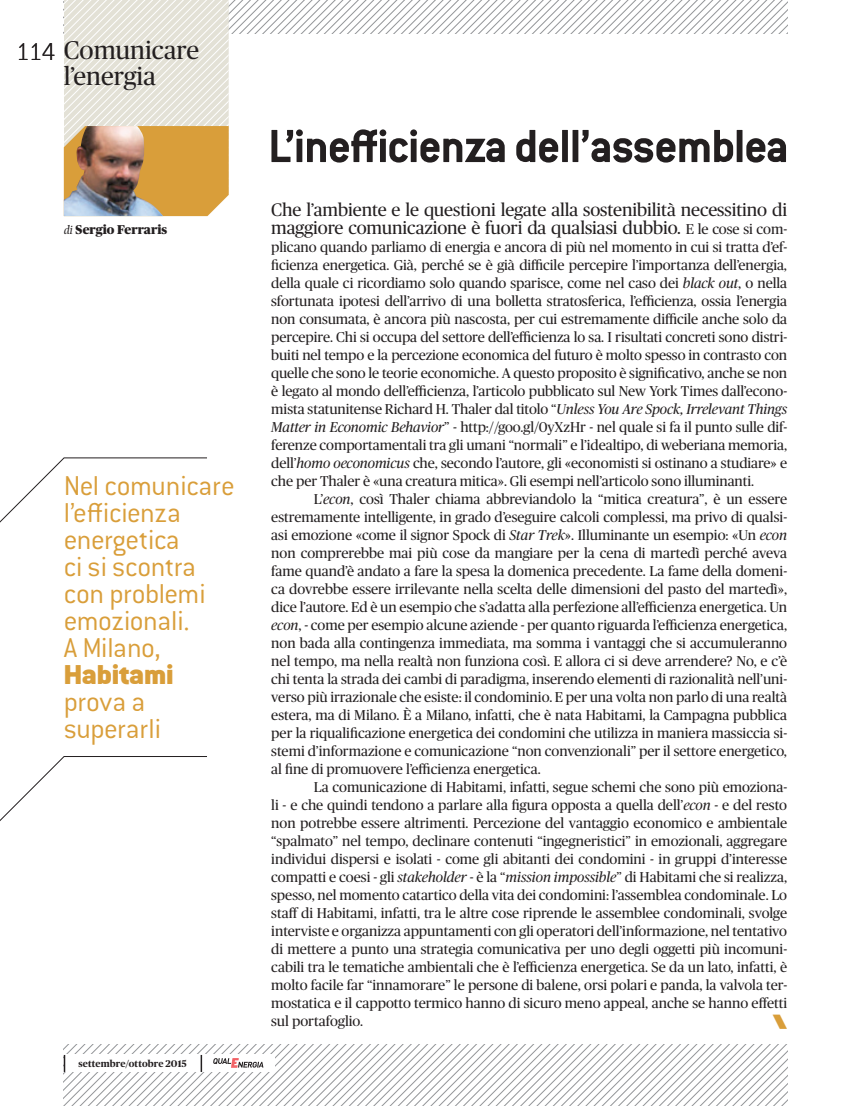
<style>
.page{position:relative;width:851px;height:1106px;background:#fff}
.page>*{position:absolute;margin:0;border:0;box-sizing:border-box;transform-origin:0 0}
.titolo_rubrica{font:700 51px "Conduit ITC Std";letter-spacing:-.025em;color:#231f20}
.sommario_rubrica{font:300 30px/27px "Conduit ITC Std";letter-spacing:-.015em;color:#d99e3a}
.t1{font:25.5px "Publico";color:#231f20}
.testo_rubrica{font:18px/18px "Publico";letter-spacing:-.005em;color:#231f20}
.testo_rubrica-2{font:14.25px/18px "Publico";color:#231f20;text-align:justify}
.t2{font:900 12.75px "Publico";color:#231f20}
.t3{font:700 9.75px "Publico";letter-spacing:.01em;color:#231f20}
.s1{font-family:"Conduit ITC Std";font-weight:200;font-size:27px}
.s2{font-family:"Photina MT Std";font-weight:400;font-style:italic}
.s3{font-weight:900}
.s4{font-size:14.25px}
.s5{font-style:italic}
</style>
<div class="page">
<svg style="left:64px;top:1044px;width:723px;height:62px"></svg>
<svg style="left:64px;top:0;width:723px;height:216px"></svg>
<img style="left:64px;top:126px;width:99px;height:90px">
<svg style="left:0;top:756px;width:207px;height:65px"></svg>
<svg style="left:0;top:457px;width:207px;height:66px"></svg>
<p class="t1" style="left:16px;top:36px;width:184px"><span class="s1">114</span> Comunicare</p>
<p class="t1" style="left:64px;top:62px;width:94px">l’energia</p>
<p class="t2" style="left:64px;top:222px;width:105px"><span class="s2">di</span> Sergio Ferraris</p>
<p class="sommario_rubrica" style="left:64px;top:471px;width:172px">Nel comunicare l’efficienza energetica<br>ci si scontra con problemi emozionali.<br>A Milano,<br><span class="s3">Habitami </span>prova a superarli</p>
<p class="t3" style="left:78px;top:1058px;width:110px">settembre/ottobre 2015</p>
<p class="titolo_rubrica" style="left:268px;top:115px;width:522px">L’inefficienza dell’assemblea</p>
<p class="testo_rubrica" style="left:271px;top:201px;width:517px">Che l’ambiente e le questioni legate alla sostenibilità necessitino di maggiore comunicazione è fuori da qualsiasi dubbio. <span class="s4">E le cose si com-</span></p>
<p class="testo_rubrica-2" style="left:271px;top:238px;width:517px">plicano quando parliamo di energia e ancora di più nel momento in cui si tratta d’ef&shy;ficienza energetica. Già, perché se è già difficile percepire l’importanza dell’energia, della quale ci ricordiamo solo quando sparisce, come nel caso dei <span class="s5">black out</span>, o nella sfortunata ipotesi dell’arrivo di una bolletta stratosferica, l’efficienza, ossia l’energia non consumata, è ancora più nascosta, per cui estremamente difficile anche solo da percepire. Chi si occupa del settore dell’efficienza lo sa. I risultati concreti sono distri&shy;buiti nel tempo e la percezione economica del futuro è molto spesso in contrasto con quelle che sono le teorie economiche. A questo proposito è significativo, anche se non è legato al mondo dell’efficienza, l’articolo pubblicato sul New York Times dall’econo&shy;mista statunitense Richard H. Thaler dal titolo “<span class="s5">Unless You Are Spock, Irrelevant Things Matter in Economic Behavior</span>” - http://goo.gl/0yXzHr - nel quale si fa il punto sulle dif&shy;ferenze comportamentali tra gli umani “normali” e l’idealtipo, di weberiana memoria, dell’<span class="s5">homo oeconomicus</span> che, secondo l’autore, gli «economisti si ostinano a studiare» e che per Thaler è «una creatura mitica». Gli esempi nell’articolo sono illuminanti.</p>
<p class="testo_rubrica-2" style="left:271px;top:490px;width:517px;text-indent:43px">L’<span class="s5">econ</span>, così Thaler chiama abbreviandolo la “mitica creatura”, è un essere estremamente intelligente, in grado d’eseguire calcoli complessi, ma privo di qualsi&shy;asi emozione «come il signor Spock di <span class="s5">Star Trek</span>». Illuminante un esempio: «Un <span class="s5">econ </span>non comprerebbe mai più cose da mangiare per la cena di martedì perché aveva fame quand’è andato a fare la spesa la domenica precedente. La fame della domeni&shy;ca dovrebbe essere irrilevante nella scelta delle dimensioni del pasto del martedì», dice l’autore. Ed è un esempio che s’adatta alla perfezione all’efficienza energetica. Un <span class="s5">econ</span>, - come per esempio alcune aziende - per quanto riguarda l’efficienza energetica, non bada alla contingenza immediata, ma somma i vantaggi che si accumuleranno nel tempo, ma nella realtà non funziona così. E allora ci si deve arrendere? No, e c’è chi tenta la strada dei cambi di paradigma, inserendo elementi di razionalità nell’uni&shy;verso più irrazionale che esiste: il condominio. E per una volta non parlo di una realtà estera, ma di Milano. È a Milano, infatti, che è nata Habitami, la Campagna pubblica per la riqualificazione energetica dei condomini che utilizza in maniera massiccia si&shy;stemi d’informazione e comunicazione “non convenzionali” per il settore energetico, al fine di promuovere l’efficienza energetica.</p>
<p class="testo_rubrica-2" style="left:271px;top:778px;width:517px;text-indent:43px">La comunicazione di Habitami, infatti, segue schemi che sono più emoziona&shy;li - e che quindi tendono a parlare alla figura opposta a quella dell’<span class="s5">econ</span> - e del resto non potrebbe essere altrimenti. Percezione del vantaggio economico e ambientale “spalmato” nel tempo, declinare contenuti “ingegneristici” in emozionali, aggregare individui dispersi e isolati - come gli abitanti dei condomini - in gruppi d’interesse compatti e coesi - gli <span class="s5">stakeholder</span> - è la “<span class="s5">mission impossible</span>” di Habitami che si realizza, spesso, nel momento catartico della vita dei condomini: l’assemblea condominale. Lo staff di Habitami, infatti, tra le altre cose riprende le assemblee condominali, svolge interviste e organizza appuntamenti con gli operatori dell’informazione, nel tentativo di mettere a punto una strategia comunicativa per uno degli oggetti più incomuni&shy;cabili tra le tematiche ambientali che è l’efficienza energetica. Se da un lato, infatti, è molto facile far “innamorare” le persone di balene, orsi polari e panda, la valvola ter&shy;mostatica e il cappotto termico hanno di sicuro meno appeal, anche se hanno effetti sul portafoglio.</p>
</div>
